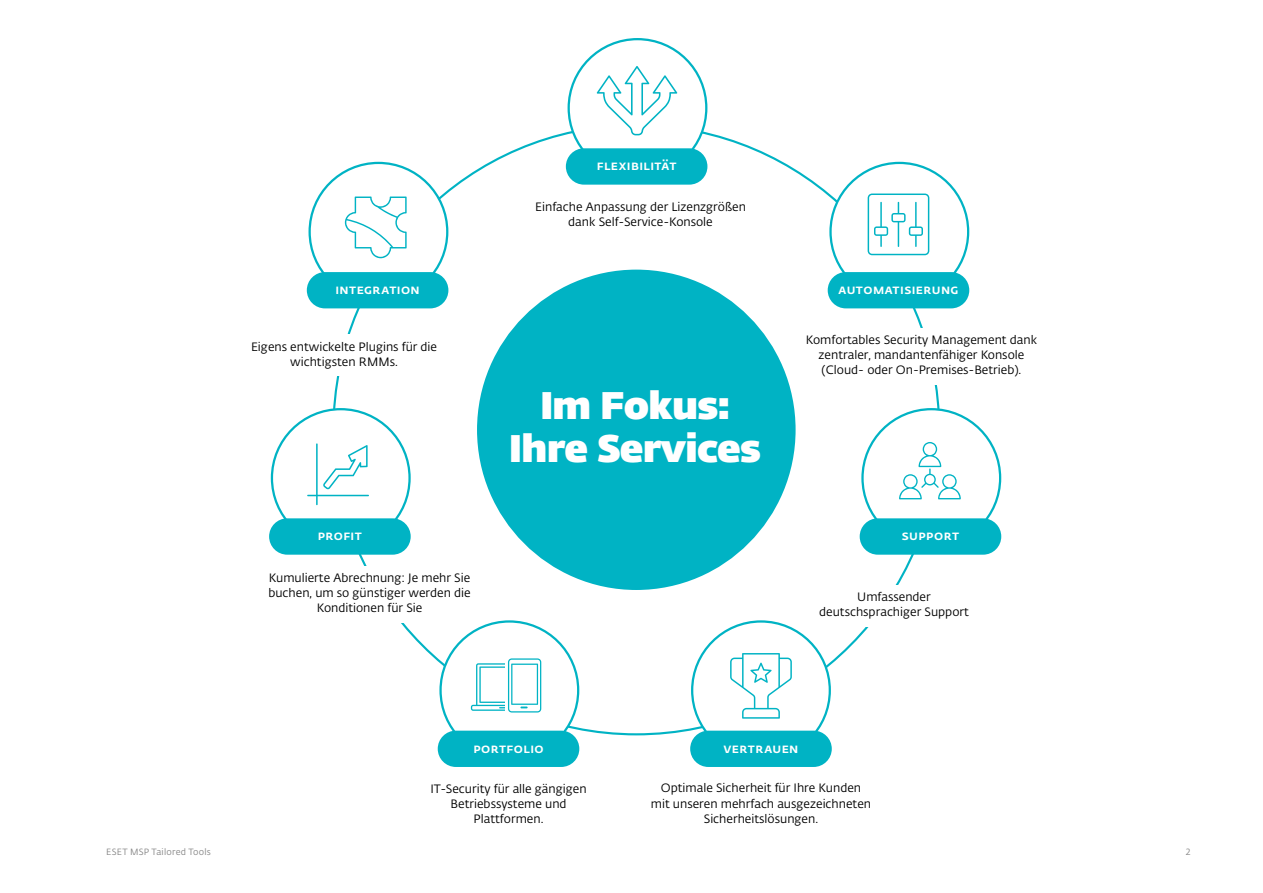
<style>
.page{position:relative;width:1263px;height:893px;background:#fff}
.page>*{position:absolute;margin:0;border:0;box-sizing:border-box;transform-origin:0 0}
.t1{font:800 38.1px/43.5px "Fedra Sans Dis Std";color:#fff;text-align:center}
.t2{font:13.5px "Fedra Sans Alt Pro Med LF";letter-spacing:.03em;color:#fff}
.t3{font:12px/15px "Fedra Sans Alt Pro Book LF";color:#000;text-align:center}
.t4{font:9px "Fedra Sans Alt Pro Book LF";letter-spacing:.025em;color:#878787}
</style>
<div class="page">
<div style="left:477px;top:270px;width:318px;height:320px;background:#00b3c4;border-radius:50%"></div>
<div style="left:438px;top:731px;width:141px;height:36px;background:#00b3c4;border-radius:18px"></div>
<svg style="left:471px;top:658px;width:70px;height:54px"></svg>
<div style="left:690px;top:731px;width:142px;height:36px;background:#00b3c4;border-radius:18px"></div>
<svg style="left:730px;top:653px;width:62px;height:66px"></svg>
<div style="left:269px;top:518px;width:142px;height:37px;background:#00b3c4;border-radius:18px"></div>
<svg style="left:307px;top:443px;width:62px;height:62px"></svg>
<div style="left:828px;top:272px;width:141px;height:36px;background:#00b3c4;border-radius:18px"></div>
<svg style="left:868px;top:194px;width:61px;height:61px"></svg>
<div style="left:307px;top:272px;width:141px;height:36px;background:#00b3c4;border-radius:18px"></div>
<svg style="left:345px;top:197px;width:62px;height:61px"></svg>
<div style="left:860px;top:518px;width:141px;height:37px;background:#00b3c4;border-radius:18px"></div>
<svg style="left:899px;top:442px;width:62px;height:57px"></svg>
<div style="left:566px;top:148px;width:141px;height:37px;background:#00b3c4;border-radius:18px"></div>
<svg style="left:597px;top:66px;width:80px;height:69px"></svg>
<p class="t2" style="left:597px;top:155px;width:81px">flexibilität</p>
<p class="t2" style="left:335px;top:279px;width:86px">integration</p>
<p class="t3" style="left:251px;top:338px;width:188px">Eigens entwickelte Plugins für die wichtigsten RMMs.</p>
<p class="t2" style="left:318px;top:525px;width:46px">profit</p>
<p class="t3" style="left:268px;top:570px;width:204px">Kumulierte Abrechnung: Je mehr Sie buchen, um so günstiger werden die<br>Konditionen für Sie</p>
<p class="t3" style="left:535px;top:199px;width:212px">Einfache Anpassung der Lizenzgrößen dank Self-Service-Konsole</p>
<h1 class="t1" style="left:509px;top:381px;width:253px">Im Fokus:<br>Ihre Services</h1>
<p class="t2" style="left:838px;top:279px;width:121px">automatisierung</p>
<p class="t3" style="left:806px;top:332px;width:233px">Komfortables Security Management dank zentraler, mandantenfähiger Konsole (Cloud- oder On-Premises-Betrieb).</p>
<p class="t2" style="left:902px;top:525px;width:59px">support</p>
<p class="t3" style="left:819px;top:589px;width:151px">Umfassender deutschsprachiger Support</p>
<p class="t2" style="left:473px;top:737px;width:72px">portfolio</p>
<p class="t2" style="left:723px;top:737px;width:77px">vertrauen</p>
<p class="t3" style="left:430px;top:781px;width:158px">IT-Security für alle gängigen<br>Betriebssysteme und<br>Plattformen.</p>
<p class="t3" style="left:651px;top:780px;width:222px">Optimale Sicherheit für Ihre Kunden mit unseren mehrfach ausgezeichneten<br>Sicherheitslösungen.</p>
<p class="t4" style="left:106px;top:846px;width:106px">ESET MSP Tailored Tools</p>
<p class="t4" style="left:1186px;top:846px;width:6px">2</p>
</div>
